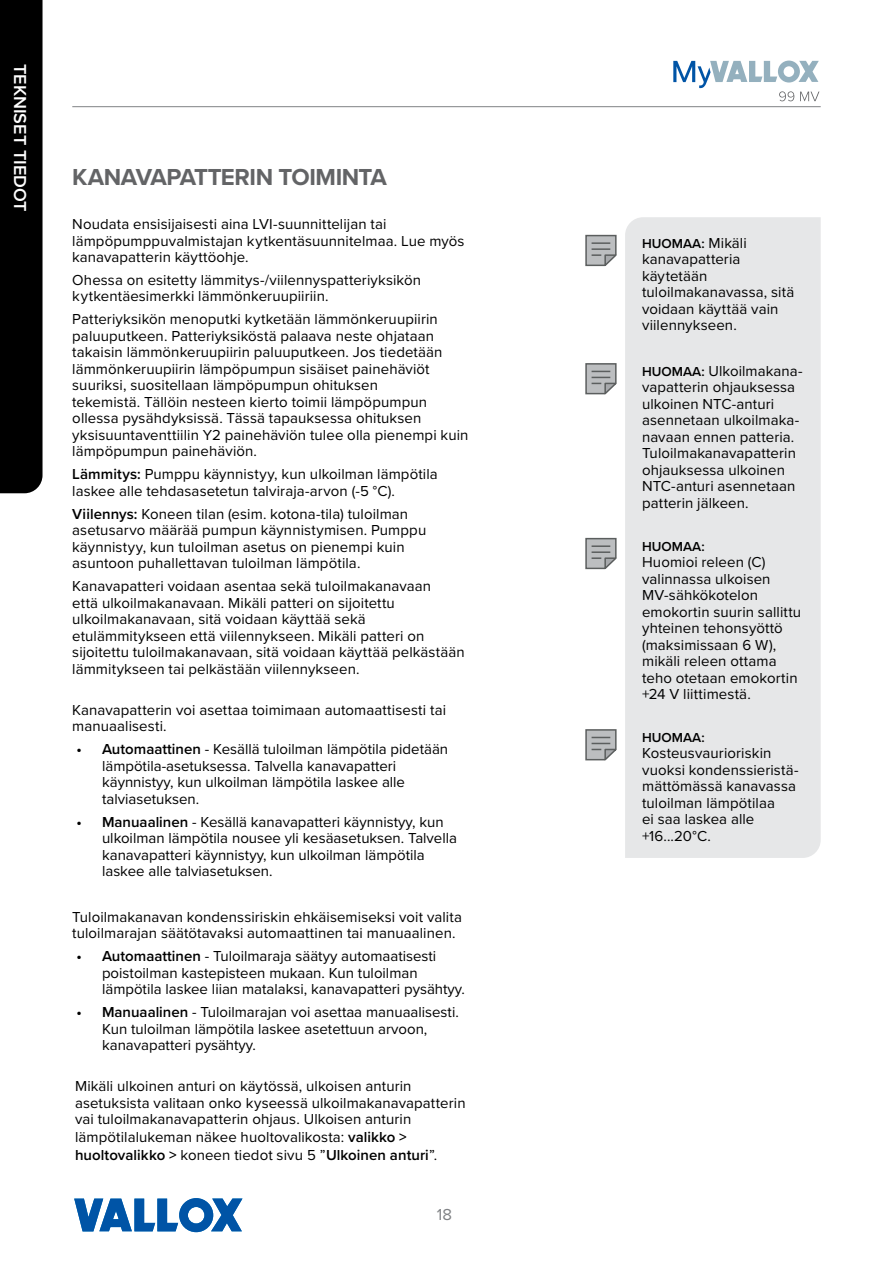
<style>
.page{position:relative;width:893px;height:1263px;background:#fff}
.page>*{position:absolute;margin:0;border:0;box-sizing:border-box;transform-origin:0 0}
.t1{font:700 24px "Proxima Nova";letter-spacing:-.02em;color:#636466}
.t2{font:600 18px "Proxima Nova";color:#fff}
.t3{font:16.5px "Proxima Nova";color:#808285}
.t4{font:15px/16.5px "Proxima Nova";letter-spacing:.005em;color:#000}
.t5{font:600 13.5px "Proxima Nova";color:#000}
.s1{font-weight:600}
.s2{font-weight:400;font-size:15px}
.s3{font-weight:600;font-size:13.5px}
</style>
<div class="page">
<svg style="left:74px;top:1198px;width:168px;height:34px"></svg>
<div style="left:0;top:0;width:43px;height:493px;background:#000"></div>
<hr style="left:72px;top:106px;width:749px;height:1px;background:#808285">
<svg style="left:673px;top:61px;width:146px;height:40px"></svg>
<div style="left:625px;top:217px;width:196px;height:641px;background:#e6e7e8"></div>
<svg style="left:585px;top:235px;width:32px;height:31px"></svg>
<svg style="left:585px;top:363px;width:32px;height:31px"></svg>
<svg style="left:585px;top:538px;width:32px;height:31px"></svg>
<svg style="left:585px;top:729px;width:32px;height:31px"></svg>
<p class="t2" style="left:34px;top:64px;width:149px;rotate:90deg">TEKNISET TIEDOT</p>
<h1 class="t1" style="left:72px;top:159px;width:316px">KANAVAPATTERIN TOIMINTA</h1>
<p class="t4" style="left:72px;top:215px;width:394px">Noudata ensisijaisesti aina LVI-suunnittelijan tai lämpöpumppuvalmistajan kytkentäsuunnitelmaa. Lue myös kanavapatterin käyttöohje.</p>
<p class="t4" style="left:72px;top:271px;width:350px">Ohessa on esitetty lämmitys-/viilennyspatteriyksikön kytkentäesimerkki lämmönkeruupiiriin.</p>
<p class="t4" style="left:72px;top:310px;width:398px">Patteriyksikön menoputki kytketään lämmönkeruupiirin paluuputkeen. Patteriyksiköstä palaava neste ohjataan takaisin lämmönkeruupiirin paluuputkeen. Jos tiedetään lämmönkeruupiirin lämpöpumpun sisäiset painehäviöt suuriksi, suositellaan lämpöpumpun ohituksen<br>tekemistä. Tällöin nesteen kierto toimii lämpöpumpun ollessa pysähdyksissä. Tässä tapauksessa ohituksen yksisuuntaventtiilin Y2 painehäviön tulee olla pienempi kuin lämpöpumpun painehäviön.</p>
<p class="t4" style="left:72px;top:465px;width:367px"><span class="s1">Lämmitys:</span> Pumppu käynnistyy, kun ulkoilman lämpötila laskee alle tehdasasetetun talviraja-arvon (-5 °C).</p>
<p class="t4" style="left:72px;top:505px;width:356px"><span class="s1">Viilennys:</span> Koneen tilan (esim. kotona-tila) tuloilman asetusarvo määrää pumpun käynnistymisen. Pumppu käynnistyy, kun tuloilman asetus on pienempi kuin asuntoon puhallettavan tuloilman lämpötila.</p>
<p class="t4" style="left:72px;top:577px;width:394px">Kanavapatteri voidaan asentaa sekä tuloilmakanavaan<br>että ulkoilmakanavaan. Mikäli patteri on sijoitettu ulkoilmakanavaan, sitä voidaan käyttää sekä etulämmitykseen että viilennykseen. Mikäli patteri on sijoitettu tuloilmakanavaan, sitä voidaan käyttää pelkästään lämmitykseen tai pelkästään viilennykseen.</p>
<p class="t4" style="left:72px;top:701px;width:375px">Kanavapatterin voi asettaa toimimaan automaattisesti tai manuaalisesti.</p>
<p class="t4" style="left:102px;top:740px;width:348px;text-indent:-26px"><span class="s1">• Automaattinen</span> - Kesällä tuloilman lämpötila pidetään lämpötila-asetuksessa. Talvella kanavapatteri käynnistyy, kun ulkoilman lämpötila laskee alle talviasetuksen.</p>
<p class="t4" style="left:102px;top:813px;width:357px;text-indent:-26px"><span class="s1">• Manuaalinen</span> - Kesällä kanavapatteri käynnistyy, kun ulkoilman lämpötila nousee yli kesäasetuksen. Talvella kanavapatteri käynnistyy, kun ulkoilman lämpötila laskee alle talviasetuksen.</p>
<p class="t4" style="left:72px;top:908px;width:391px">Tuloilmakanavan kondenssiriskin ehkäisemiseksi voit valita tuloilmarajan säätötavaksi automaattinen tai manuaalinen.</p>
<p class="t4" style="left:102px;top:947px;width:364px;text-indent:-26px"><span class="s1">• Automaattinen</span> - Tuloilmaraja säätyy automaatisesti poistoilman kastepisteen mukaan. Kun tuloilman lämpötila laskee liian matalaksi, kanavapatteri pysähtyy.</p>
<p class="t4" style="left:102px;top:1003px;width:358px;text-indent:-26px"><span class="s1">• Manuaalinen</span> - Tuloilmarajan voi asettaa manuaalisesti.<br>Kun tuloilman lämpötila laskee asetettuun arvoon, kanavapatteri pysähtyy.</p>
<p class="t4" style="left:75px;top:1077px;width:392px">Mikäli ulkoinen anturi on käytössä, ulkoisen anturin asetuksista valitaan onko kyseessä ulkoilmakanavapatterin vai tuloilmakanavapatterin ohjaus. Ulkoisen anturin</p>
<p class="t4" style="left:75px;top:1128px;width:364px;line-height:18px">lämpötilalukeman näkee huoltovalikosta: <span class="s1">valikko &gt; huoltovalikko &gt;</span> koneen tiedot sivu 5 ”<span class="s1">Ulkoinen anturi</span>”.</p>
<p class="t3" style="left:437px;top:1202px;width:17px">18</p>
<p class="t5" style="left:642px;top:233px;width:106px">HUOMAA: <span class="s2">Mikäli</span></p>
<p class="t4" style="left:642px;top:250px;width:154px">kanavapatteria käytetään tuloilmakanavassa, sitä voidaan käyttää vain viilennykseen.</p>
<p class="t4" style="left:642px;top:362px;width:162px"><span class="s3">HUOMAA:</span> Ulkoilmakana&shy;vapatterin ohjauksessa ulkoinen NTC-anturi asennetaan ulkoilmaka&shy;navaan ennen patteria.<br>Tuloilmakanavapatterin ohjauksessa ulkoinen<br>NTC-anturi asennetaan patterin jälkeen.</p>
<p class="t5" style="left:642px;top:536px;width:64px">HUOMAA:</p>
<p class="t4" style="left:642px;top:553px;width:161px">Huomioi releen (C) valinnassa ulkoisen<br>MV-sähkökotelon emokortin suurin sallittu yhteinen tehonsyöttö (maksimissaan 6 W), mikäli releen ottama teho otetaan emokortin +24 V liittimestä.</p>
<p class="t5" style="left:642px;top:727px;width:64px">HUOMAA:</p>
<p class="t4" style="left:642px;top:744px;width:158px">Kosteusvaurioriskin vuoksi kondenssieristä&shy;mättömässä kanavassa tuloilman lämpötilaa<br>ei saa laskea alle +16...20°C.</p>
</div>
